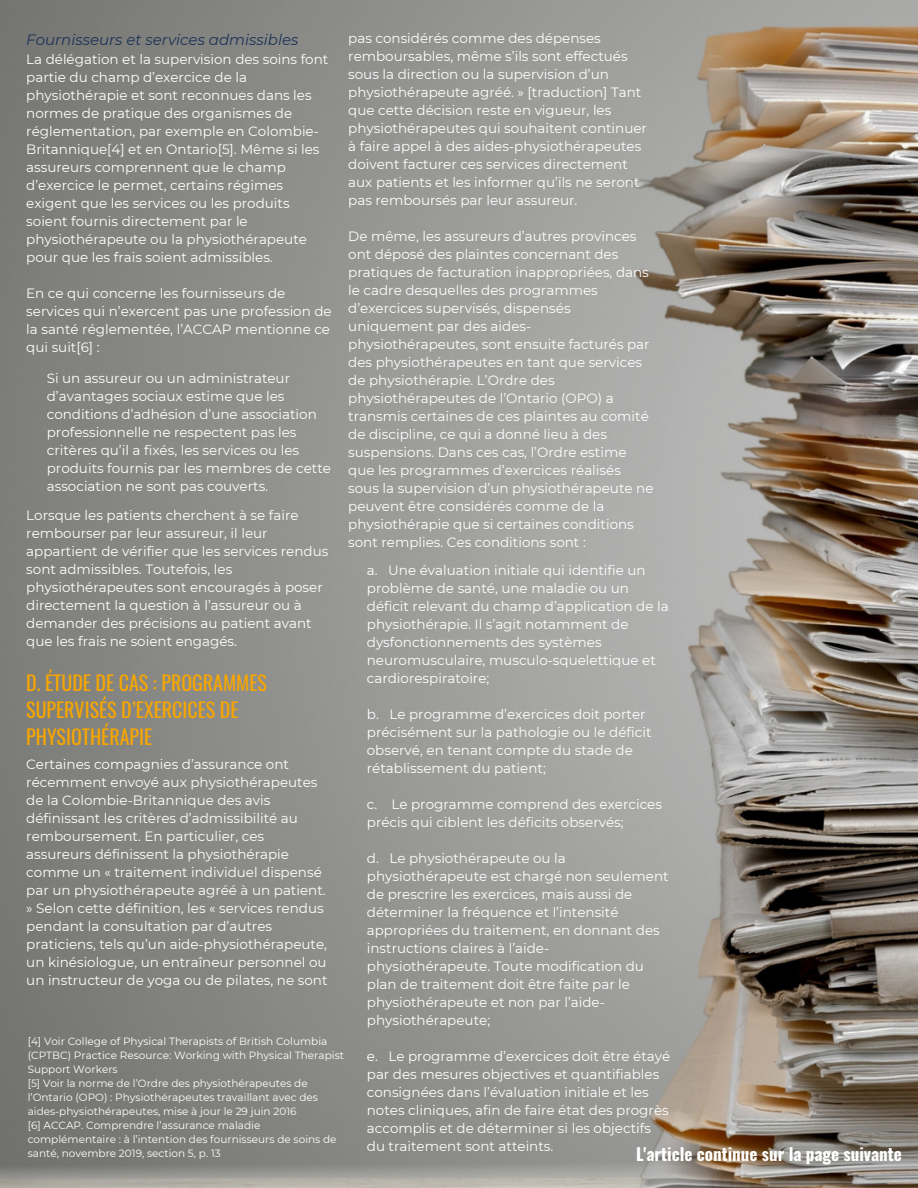
<style>
.page{position:relative;width:918px;height:1188px;background:#fff}
.page>*{position:absolute;margin:0;border:0;box-sizing:border-box;transform-origin:0 0}
.t1{font:19.95px/27px "Oswald";color:#f7a600}
.t2{font:700 17.1px "Oswald";color:#fff}
.t3{font:italic 15px "Montserrat";color:#1e3258}
.t4{font:13.5px/18px "Montserrat";color:#fff}
.t5{font:10.5px/14px "Montserrat";color:#fff}
</style>
<div class="page">
<img style="left:0;top:0;width:918px;height:1188px">
<h3 class="t4" style="left:348px;top:29px;width:300px">pas considérés comme des dépenses remboursables, même s’ils sont effectués sous la direction ou la supervision d’un physiothérapeute agréé. » [traduction] Tant que cette décision reste en vigueur, les physiothérapeutes qui souhaitent continuer à faire appel à des aides-physiothérapeutes doivent facturer ces services directement aux patients et les informer qu’ils ne seront pas remboursés par leur assureur.</h3>
<p class="t4" style="left:348px;top:227px;width:307px">De même, les assureurs d’autres provinces ont déposé des plaintes concernant des pratiques de facturation inappropriées, dans le cadre desquelles des programmes d’exercices supervisés, dispensés uniquement par des aides&shy;physiothérapeutes, sont ensuite facturés par des physiothérapeutes en tant que services de physiothérapie. L’Ordre des physiothérapeutes de l’Ontario (OPO) a transmis certaines de ces plaintes au comité de discipline, ce qui a donné lieu à des suspensions. Dans ces cas, l’Ordre estime que les programmes d’exercices réalisés sous la supervision d’un physiothérapeute ne peuvent être considérés comme de la physiothérapie que si certaines conditions sont remplies. Ces conditions sont :</p>
<p class="t3" style="left:26px;top:30px;width:274px">Fournisseurs et services admissibles</p>
<p class="t4" style="left:26px;top:51px;width:304px">La délégation et la supervision des soins font partie du champ d’exercice de la physiothérapie et sont reconnues dans les normes de pratique des organismes de réglementation, par exemple en Colombie-Britannique[4] et en Ontario[5]. Même si les assureurs comprennent que le champ d’exercice le permet, certains régimes exigent que les services ou les produits soient fournis directement par le physiothérapeute ou la physiothérapeute pour que les frais soient admissibles.</p>
<p class="t4" style="left:26px;top:285px;width:307px">En ce qui concerne les fournisseurs de services qui n’exercent pas une profession de la santé réglementée, l’ACCAP mentionne ce qui suit[6] :</p>
<p class="t4" style="left:47px;top:369px;width:286px">Si un assureur ou un administrateur d’avantages sociaux estime que les conditions d’adhésion d’une association professionnelle ne respectent pas les critères qu’il a fixés, les services ou les produits fournis par les membres de cette association ne sont pas couverts.</p>
<p class="t4" style="left:26px;top:507px;width:304px">Lorsque les patients cherchent à se faire rembourser par leur assureur, il leur appartient de vérifier que les services rendus sont admissibles. Toutefois, les physiothérapeutes sont encouragés à poser directement la question à l’assureur ou à demander des précisions au patient avant que les frais ne soient engagés.</p>
<p class="t1" style="left:26px;top:669px;width:242px">D. ÉTUDE DE CAS : PROGRAMMES<br>SUPERVISÉS D’EXERCICES DE<br>PHYSIOTHÉRAPIE</p>
<p class="t4" style="left:26px;top:755px;width:303px">Certaines compagnies d’assurance ont récemment envoyé aux physiothérapeutes de la Colombie-Britannique des avis définissant les critères d’admissibilité au remboursement. En particulier, ces assureurs définissent la physiothérapie comme un « traitement individuel dispensé par un physiothérapeute agréé à un patient. » Selon cette définition, les « services rendus pendant la consultation par d’autres praticiens, tels qu’un aide-physiothérapeute, un kinésiologue, un entraîneur personnel ou un instructeur de yoga ou de pilates, ne sont</p>
<h3 class="t4" style="left:367px;top:562px;width:303px">a. Une évaluation initiale qui identifie un problème de santé, une maladie ou un déficit relevant du champ d’application de la physiothérapie. Il s’agit notamment de dysfonctionnements des systèmes neuromusculaire, musculo-squelettique et cardiorespiratoire;</h3>
<h3 class="t4" style="left:367px;top:706px;width:286px">b. Le programme d’exercices doit porter précisément sur la pathologie ou le déficit observé, en tenant compte du stade de rétablissement du patient;</h3>
<h3 class="t4" style="left:367px;top:796px;width:297px">c. Le programme comprend des exercices précis qui ciblent les déficits observés;</h3>
<h3 class="t4" style="left:367px;top:850px;width:303px">d. Le physiothérapeute ou la physiothérapeute est chargé non seulement de prescrire les exercices, mais aussi de déterminer la fréquence et l’intensité appropriées du traitement, en donnant des instructions claires à l’aide&shy;physiothérapeute. Toute modification du plan de traitement doit être faite par le physiothérapeute et non par l’aide&shy;physiothérapeute;</h3>
<p class="t4" style="left:367px;top:1048px;width:305px">e. Le programme d’exercices doit être étayé par des mesures objectives et quantifiables consignées dans l’évaluation initiale et les notes cliniques, afin de faire état des progrès accomplis et de déterminer si les objectifs du traitement sont atteints.</p>
<h3 class="t5" style="left:28px;top:1034px;width:318px">[4] Voir College of Physical Therapists of British Columbia (CPTBC) Practice Resource: Working with Physical Therapist<br>Support Workers</h3>
<h3 class="t5" style="left:28px;top:1076px;width:292px">[5] Voir la norme de l’Ordre des physiothérapeutes de l’Ontario (OPO) : Physiothérapeutes travaillant avec des aides-physiothérapeutes, mise à jour le 29 juin 2016</h3>
<h3 class="t5" style="left:28px;top:1118px;width:310px">[6] ACCAP. Comprendre l’assurance maladie complémentaire : à l’intention des fournisseurs de soins de santé, novembre 2019, section 5, p. 13</h3>
<p class="t2" style="left:636px;top:1140px;width:267px">L'article continue sur la page suivante</p>
</div>
